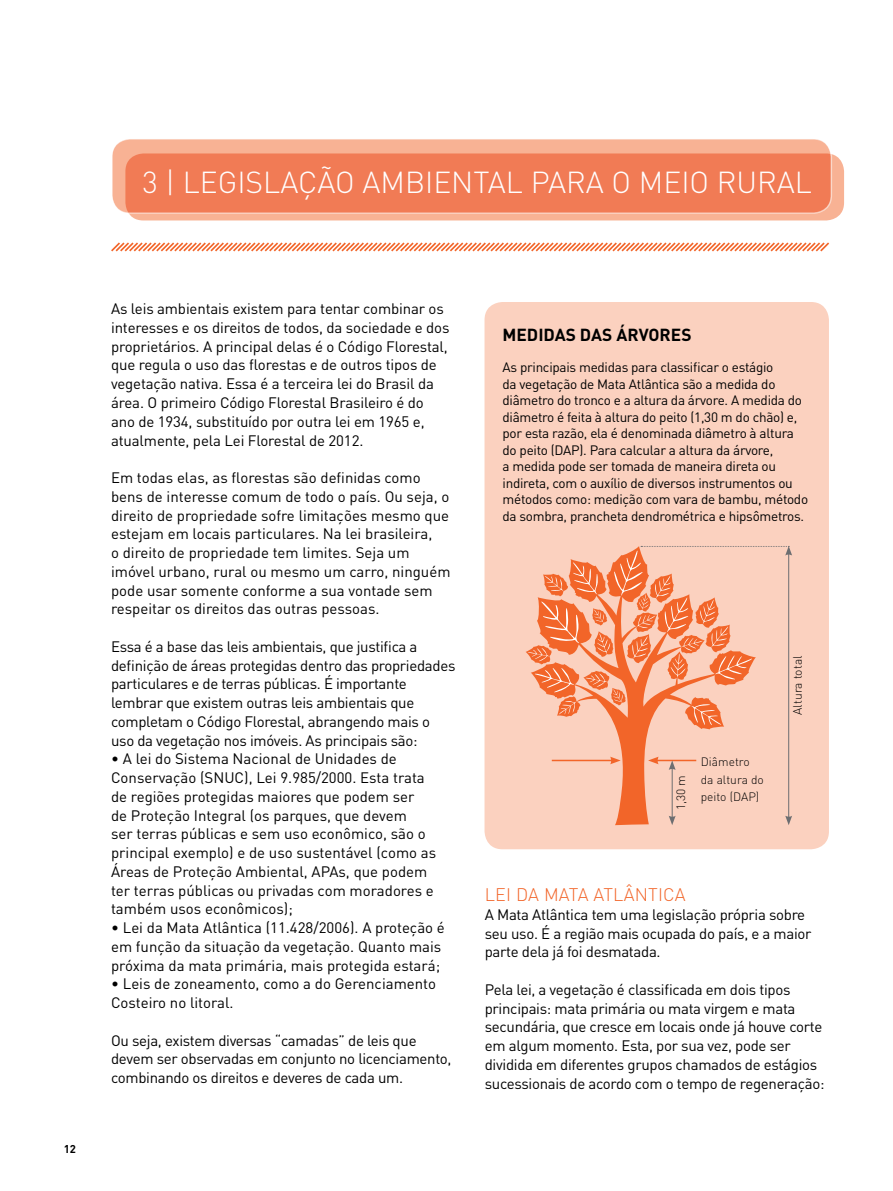
<style>
.page{position:relative;width:893px;height:1191px;background:#fff}
.page>*{position:absolute;margin:0;border:0;box-sizing:border-box;transform-origin:0 0}
.t1{font:300 30px "DIN";color:#fff}
.t2{font:300 18px "DIN";letter-spacing:.01em;color:#f26529}
.t3{font:700 17.25px "DIN";color:#000}
.t4{font:15px/18.8px "DIN";letter-spacing:-.01em;color:#000}
.t5{font:13.5px/16.5px "DIN";letter-spacing:-.02em;color:#000}
.t6{font:300 12px/17.2px "DIN";color:#000}
.t7{font:700 11.25px "DIN";color:#000}
</style>
<div class="page">
<svg style="left:111px;top:242px;width:718px;height:10px"></svg>
<div style="left:125px;top:153px;width:719px;height:67px;background:#f8b294;border-radius:18px"></div>
<svg style="left:112px;top:139px;width:719px;height:74px;background:#f28561"></svg>
<div style="left:111px;top:138px;width:721px;height:76px;border:2px solid #fff;border-radius:18px"></div>
<div style="left:484px;top:302px;width:345px;height:547px;background:#fbd1bf;border-radius:18px"></div>
<svg style="left:526px;top:546px;width:266px;height:279px"></svg>
<h1 class="t1" style="left:142px;top:163px;width:407px">3 | LEGISLAÇÃO AMBIENTAL PARA</h1>
<h1 class="t1" style="left:612px;top:163px;width:164px">O MEIO RURAL</h1>
<p class="t7" style="left:64px;top:1141px;width:14px">12</p>
<p class="t4" style="left:111px;top:299px;width:340px">As leis ambientais existem para tentar combinar os interesses e os direitos de todos, da sociedade e dos proprietários. A principal delas é o Código Florestal, que regula o uso das florestas e de outros tipos de vegetação nativa. Essa é a terceira lei do Brasil da área. O primeiro Código Florestal Brasileiro é do ano de 1934, substituído por outra lei em 1965 e, atualmente, pela Lei Florestal de 2012.</p>
<p class="t4" style="left:111px;top:468px;width:341px">Em todas elas, as florestas são definidas como bens de interesse comum de todo o país. Ou seja, o direito de propriedade sofre limitações mesmo que estejam em locais particulares. Na lei brasileira,<br>o direito de propriedade tem limites. Seja um imóvel urbano, rural ou mesmo um carro, ninguém pode usar somente conforme a sua vontade sem respeitar os direitos das outras pessoas.</p>
<p class="t4" style="left:111px;top:637px;width:346px">Essa é a base das leis ambientais, que justifica a definição de áreas protegidas dentro das propriedades particulares e de terras públicas. É importante lembrar que existem outras leis ambientais que completam o Código Florestal, abrangendo mais o uso da vegetação nos imóveis. As principais são:</p>
<p class="t4" style="left:111px;top:749px;width:327px">• A lei do Sistema Nacional de Unidades de Conservação (SNUC), Lei 9.985/2000. Esta trata de regiões protegidas maiores que podem ser<br>de Proteção Integral (os parques, que devem<br>ser terras públicas e sem uso econômico, são o principal exemplo) e de uso sustentável (como as Áreas de Proteção Ambiental, APAs, que podem ter terras públicas ou privadas com moradores e também usos econômicos);</p>
<p class="t4" style="left:111px;top:918px;width:335px">• Lei da Mata Atlântica (11.428/2006). A proteção é em função da situação da vegetação. Quanto mais próxima da mata primária, mais protegida estará;</p>
<p class="t4" style="left:111px;top:974px;width:326px">• Leis de zoneamento, como a do Gerenciamento<br>Costeiro no litoral.</p>
<p class="t4" style="left:111px;top:1030px;width:342px">Ou seja, existem diversas “camadas” de leis que devem ser observadas em conjunto no licenciamento, combinando os direitos e deveres de cada um.</p>
<p class="t3" style="left:502px;top:323px;width:12px">MEDID</p>
<p class="t3" style="left:555px;top:323px;width:116px">AS DAS ÁRVORES</p>
<p class="t5" style="left:502px;top:359px;width:307px">As principais medidas para classificar o estágio<br>da vegetação de Mata Atlântica são a medida do diâmetro do tronco e a altura da árvore. A medida do diâmetro é feita à altura do peito (1,30 m do chão) e, por esta razão, ela é denominada diâmetro à altura do peito (DAP). Para calcular a altura da árvore,<br>a medida pode ser tomada de maneira direta ou indireta, com o auxílio de diversos instrumentos ou métodos como: medição com vara de bambu, método da sombra, prancheta dendrométrica e hipsômetros.</p>
<p class="t6" style="left:672px;top:810px;width:37px;rotate:-90deg">1,30 M</p>
<p class="t6" style="left:701px;top:753px;width:65px">DIÂMETRO<br>DA ALTURA DO<br>PEITO (DAP)</p>
<p class="t6" style="left:789px;top:714px;width:61px;rotate:-90deg">ALTURA TOTAL</p>
<p class="t2" style="left:485px;top:883px;width:190px">LEI DA MATA ATLÂNTICA</p>
<p class="t4" style="left:485px;top:905px;width:328px">A Mata Atlântica tem uma legislação própria sobre seu uso. É a região mais ocupada do país, e a maior parte dela já foi desmatada.</p>
<p class="t4" style="left:485px;top:980px;width:341px">Pela lei, a vegetação é classificada em dois tipos principais: mata primária ou mata virgem e mata secundária, que cresce em locais onde já houve corte em algum momento. Esta, por sua vez, pode ser dividida em diferentes grupos chamados de estágios sucessionais de acordo com o tempo de regeneração:</p>
</div>
